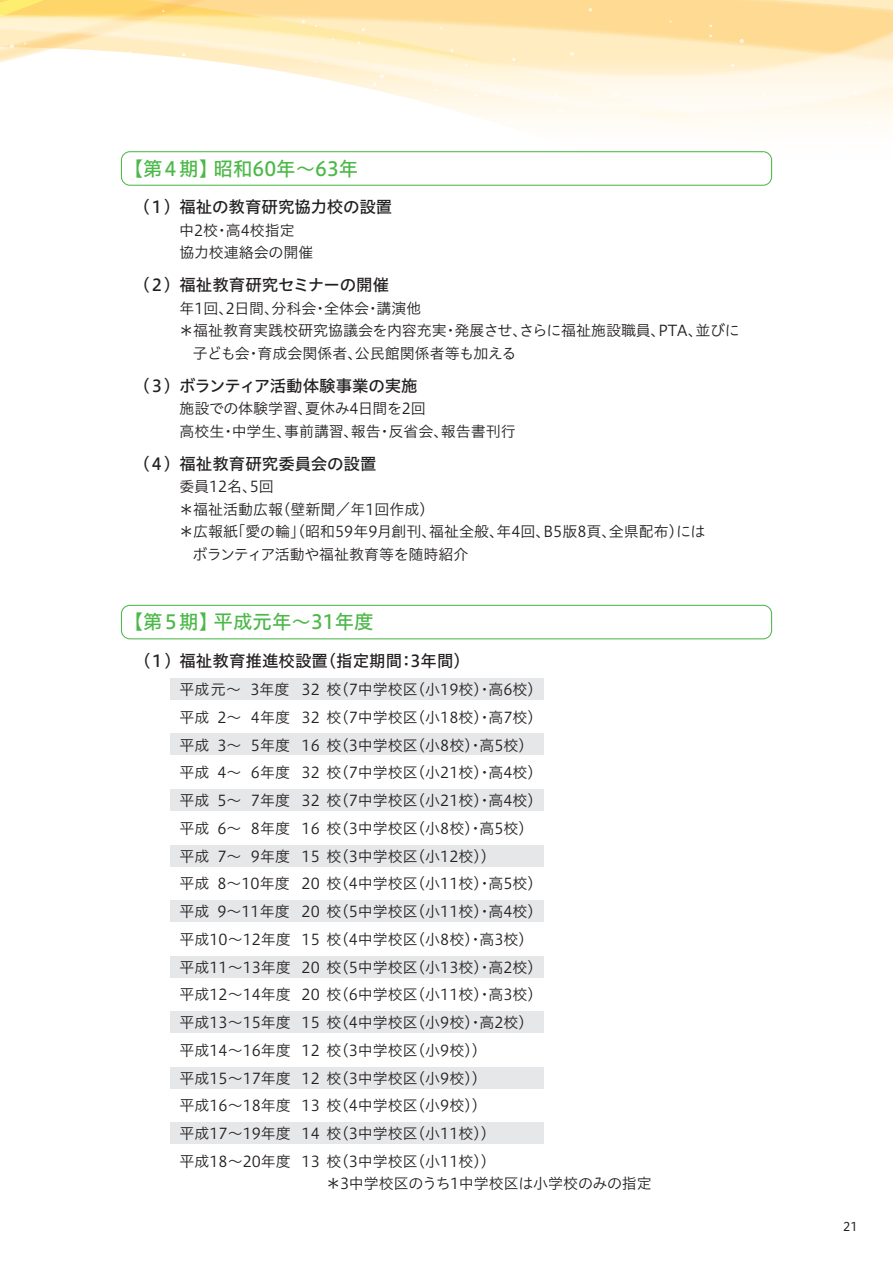
<style>
.page{position:relative;width:893px;height:1263px;background:#fff}
.page>*{position:absolute;margin:0;border:0;box-sizing:border-box;transform-origin:0 0}
.t1{font:19.5px "Hiragino UD Sans Std W5";color:#4cb848}
.t2{font:16.5px "Hiragino UD Sans Std W5";color:#231f20}
.t3{font:15px/27.8px "Hiragino UD Sans Std W3";color:#231f20}
.t4{font:15px "Hiragino UD Sans Std W3";letter-spacing:-.025em;color:#231f20}
.t5{font:12px "Hiragino UD Sans R Std W4";color:#231f20}
</style>
<div class="page">
<svg style="left:444px;top:0;width:442px;height:14px;background:#fedb96"></svg>
<svg style="left:176px;top:0;width:268px;height:14px;background:#fdd98d"></svg>
<svg style="left:176px;top:14px;width:717px;height:46px;background:#fee6b1"></svg>
<svg style="left:739px;top:39px;width:5px;height:4px"></svg>
<svg style="left:570px;top:52px;width:4px;height:4px"></svg>
<svg style="left:182px;top:53px;width:4px;height:3px"></svg>
<svg style="left:0;top:0;width:176px;height:60px;background:#fee8b0"></svg>
<svg style="left:0;top:60px;width:893px;height:125px"></svg>
<div style="left:171px;top:678px;width:373px;height:21px;background:#e6e7e9"></div>
<div style="left:171px;top:734px;width:373px;height:21px;background:#e6e7e9"></div>
<div style="left:171px;top:789px;width:373px;height:21px;background:#e6e7e9"></div>
<div style="left:171px;top:845px;width:373px;height:21px;background:#e6e7e9"></div>
<div style="left:171px;top:901px;width:373px;height:21px;background:#e6e7e9"></div>
<div style="left:171px;top:956px;width:373px;height:21px;background:#e6e7e9"></div>
<div style="left:171px;top:1012px;width:373px;height:21px;background:#e6e7e9"></div>
<div style="left:171px;top:1067px;width:373px;height:21px;background:#e6e7e9"></div>
<div style="left:171px;top:1123px;width:373px;height:21px;background:#e6e7e9"></div>
<div style="left:121px;top:151px;width:651px;height:35px;border:1px solid #4cb848;border-radius:9px"></div>
<div style="left:121px;top:605px;width:651px;height:34px;border:1px solid #4cb848;border-radius:9px"></div>
<p class="t1" style="left:124px;top:154px;width:236px">【第４期】昭和60年～63年</p>
<p class="t2" style="left:134px;top:194px;width:260px">（１）福祉の教育研究協力校の設置</p>
<p class="t3" style="left:179px;top:218px;width:136px;line-height:22.5px">中2校・高4校指定協力校連絡会の開催</p>
<p class="t2" style="left:134px;top:272px;width:257px">（２）福祉教育研究セミナーの開催</p>
<p class="t3" style="left:179px;top:293px;width:244px">年1回、2日間、分科会・全体会・講演他</p>
<p class="t3" style="left:179px;top:316px;width:563px">＊福祉教育実践校研究協議会を内容充実・発展させ、さらに福祉施設職員、PTA、並びに</p>
<p class="t3" style="left:193px;top:338px;width:325px">子ども会・育成会関係者、公民館関係者等も加える</p>
<p class="t2" style="left:134px;top:373px;width:286px">（３）ボランティア活動体験事業の実施</p>
<p class="t3" style="left:179px;top:396px;width:338px;line-height:22.5px">施設での体験学習、夏休み4日間を2回<br>高校生・中学生、事前講習、報告・反省会、報告書刊行</p>
<p class="t2" style="left:134px;top:451px;width:245px">（４）福祉教育研究委員会の設置</p>
<p class="t3" style="left:179px;top:472px;width:96px">委員12名、5回</p>
<p class="t3" style="left:179px;top:494px;width:257px">＊福祉活動広報（壁新聞／年1回作成）</p>
<p class="t3" style="left:179px;top:517px;width:528px">＊広報紙「愛の輪」（昭和59年9月創刊、福祉全般、年4回、B5版8頁、全県配布）には</p>
<p class="t4" style="left:193px;top:543px;width:277px">ボランティア活動や福祉教育等を随時紹介</p>
<p class="t1" style="left:124px;top:607px;width:251px">【第５期】平成元年～31年度</p>
<p class="t2" style="left:134px;top:648px;width:338px">（１）福祉教育推進校設置（指定期間：3年間）</p>
<p class="t3" style="left:179px;top:675px;width:365px">平成元～ 3年度 32 校（7中学校区（小19校）・高6校）平成 2～ 4年度 32 校（7中学校区（小18校）・高7校）平成 3～ 5年度 16 校（3中学校区（小8校）・高5校）平成 4～ 6年度 32 校（7中学校区（小21校）・高4校）平成 5～ 7年度 32 校（7中学校区（小21校）・高4校）平成 6～ 8年度 16 校（3中学校区（小8校）・高5校）平成 7～ 9年度 15 校（3中学校区（小12校））<br>平成 8～10年度 20 校（4中学校区（小11校）・高5校）平成 9～11年度 20 校（5中学校区（小11校）・高4校）平成10～12年度 15 校（4中学校区（小8校）・高3校）平成11～13年度 20 校（5中学校区（小13校）・高2校）平成12～14年度 20 校（6中学校区（小11校）・高3校）平成13～15年度 15 校（4中学校区（小9校）・高2校）平成14～16年度 12 校（3中学校区（小9校））<br>平成15～17年度 12 校（3中学校区（小9校））<br>平成16～18年度 13 校（4中学校区（小9校））<br>平成17～19年度 14 校（3中学校区（小11校））<br>平成18～20年度 13 校（3中学校区（小11校））</p>
<p class="t3" style="left:326px;top:1169px;width:328px">＊3中学校区のうち1中学校区は小学校のみの指定</p>
<p class="t5" style="left:843px;top:1217px;width:16px">21</p>
</div>
